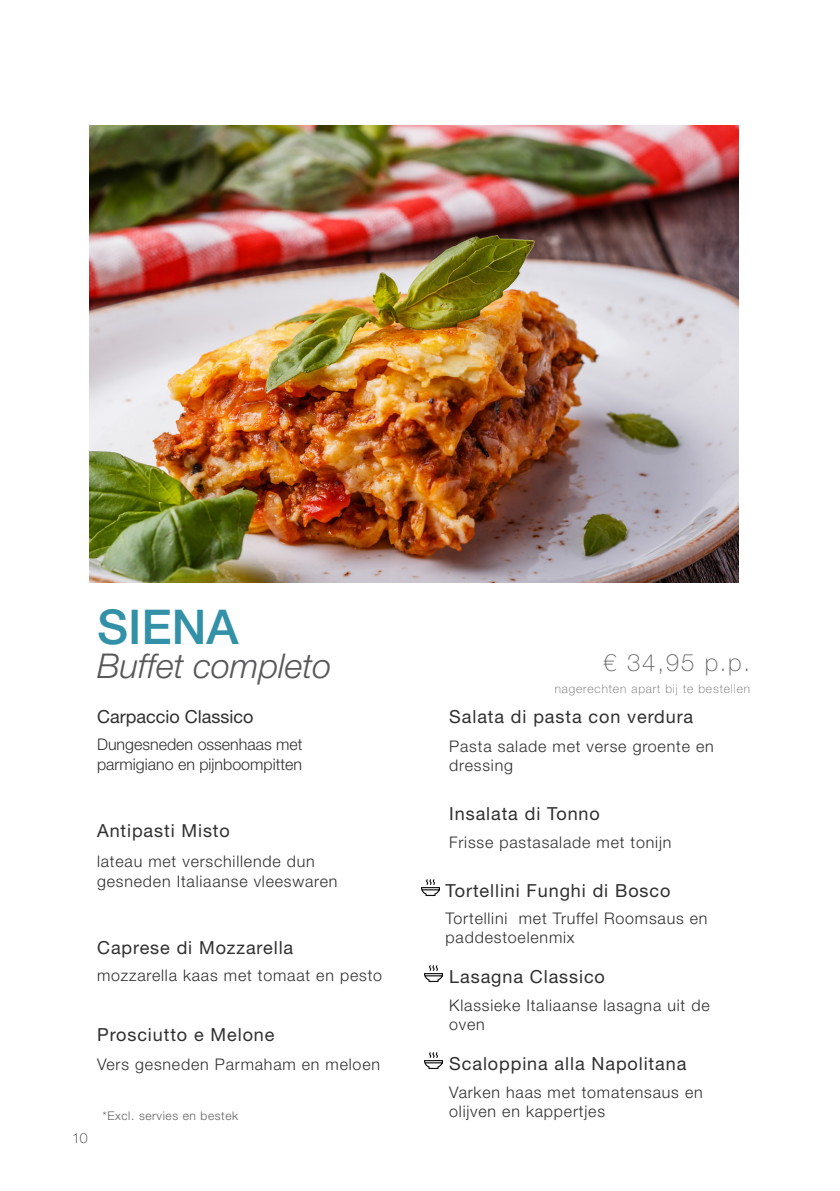
<style>
.page{position:relative;width:840px;height:1191px;background:#fff}
.page>*{position:absolute;margin:0;border:0;box-sizing:border-box;transform-origin:0 0}
.t1{font:500 48px "Helvetica Neue LT Std";color:#3391a7}
.t2{font:italic 300 34.2px "Helvetica Neue LT Std";color:#57585a}
.t3{font:100 24px "Helvetica Neue LT Std";color:#616164}
.t4{font:18px "Helvetica Neue LT Std";letter-spacing:.05em;color:#312f30}
.t5{font:18px "Helvetica Neue LT Std";color:#312f30}
.t6{font:300 16px/19.2px "Helvetica Neue LT Std";letter-spacing:.05em;color:#312f30}
.t7{font:300 16px/19.2px "Helvetica Neue LT Std";color:#312f30}
.t8{font:100 14px "Helvetica Neue LT Std";color:#231f20}
.t9{font:100 12px "Helvetica Neue LT Std";letter-spacing:.075em;color:#616164}
.t10{font:300 12px "Helvetica Neue LT Std";letter-spacing:.05em;color:#616164}
</style>
<div class="page">
<img style="left:90px;top:125px;width:648px;height:458px">
<img style="left:425px;top:965px;width:17px;height:17px">
<img style="left:425px;top:1052px;width:17px;height:17px">
<img style="left:421px;top:879px;width:18px;height:17px">
<p class="t1" style="left:97px;top:598px;width:143px">SIENA</p>
<p class="t2" style="left:97px;top:645px;width:236px">Buffet completo</p>
<p class="t3" style="left:603px;top:648px;width:148px">€ 34,95 p.p.</p>
<p class="t9" style="left:554px;top:682px;width:197px">nagerechten apart bij te bestellen</p>
<p class="t5" style="left:97px;top:706px;width:158px">Carpaccio Classico</p>
<p class="t7" style="left:97px;top:734px;width:207px">Dungesneden ossenhaas met parmigiano en pijnboompitten</p>
<p class="t4" style="left:449px;top:706px;width:245px">Salata di pasta con verdura</p>
<p class="t6" style="left:449px;top:736px;width:266px">Pasta salade met verse groente en dressing</p>
<p class="t4" style="left:97px;top:819px;width:134px">Antipasti Misto</p>
<p class="t6" style="left:97px;top:851px;width:219px">lateau met verschillende dun</p>
<p class="t6" style="left:97px;top:871px;width:242px">gesneden Italiaanse vleeswaren</p>
<p class="t4" style="left:97px;top:936px;width:197px">Caprese di Mozzarella</p>
<p class="t6" style="left:97px;top:965px;width:286px">mozzarella kaas met tomaat en pesto</p>
<p class="t4" style="left:97px;top:1024px;width:179px">Prosciutto e Melone</p>
<p class="t6" style="left:97px;top:1054px;width:284px">Vers gesneden Parmaham en meloen</p>
<p class="t8" style="left:72px;top:1130px;width:17px">10</p>
<p class="t10" style="left:102px;top:1108px;width:137px">*Excl. servies en bestek</p>
<p class="t4" style="left:449px;top:802px;width:152px">Insalata di Tonno</p>
<p class="t6" style="left:449px;top:832px;width:224px">Frisse pastasalade met tonijn</p>
<p class="t4" style="left:445px;top:879px;width:226px">Tortellini Funghi di Bosco</p>
<p class="t6" style="left:445px;top:908px;width:263px">Tortellini met Truffel Roomsaus en paddestoelenmix</p>
<p class="t4" style="left:449px;top:966px;width:157px">Lasagna Classico</p>
<p class="t6" style="left:449px;top:995px;width:262px">Klassieke Italiaanse lasagna uit de oven</p>
<p class="t4" style="left:449px;top:1052px;width:238px">Scaloppina alla Napolitana</p>
<p class="t6" style="left:449px;top:1082px;width:255px">Varken haas met tomatensaus en olijven en kappertjes</p>
</div>
